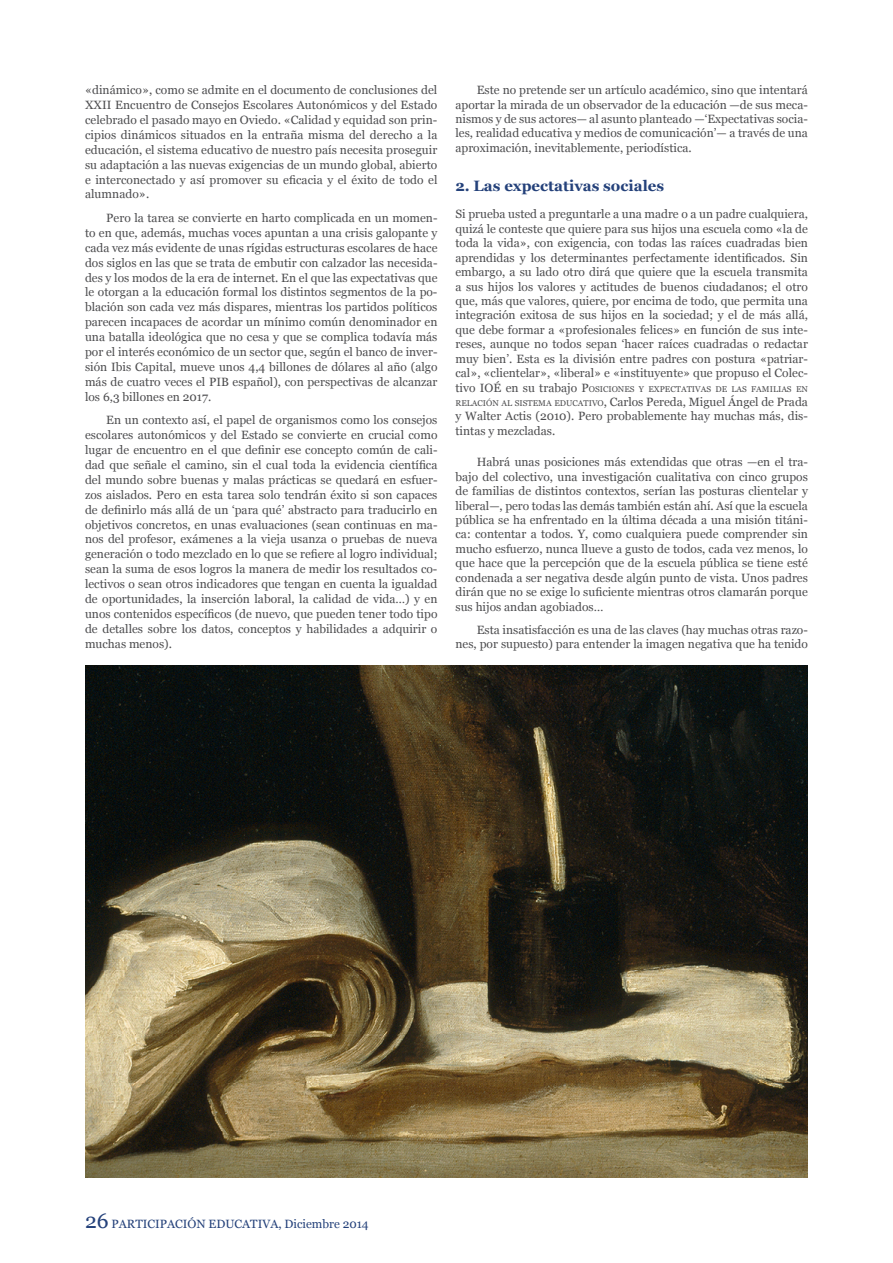
<style>
.page{position:relative;width:893px;height:1263px;background:#fff}
.page>*{position:absolute;margin:0;border:0;box-sizing:border-box;transform-origin:0 0}
.t1{font:700 15px "Georgia";color:#24417a}
.t2{font:12px/14.9px "Georgia";color:#4d4d4f;text-align:justify}
.t3{font:12px "Georgia";color:#24417a}
.t4{font:8.4px "Georgia";color:#4d4d4f}
.s1{font-size:12px}
.s2{font-size:8.4px}
.s3{font-size:21px}
</style>
<div class="page">
<img style="left:85px;top:666px;width:723px;height:512px">
<p class="t2" style="left:85px;top:83px;width:354px">«dinámico», como se admite en el documento de conclusiones del XXII Encuentro de Consejos Escolares Autonómicos y del Estado celebrado el pasado mayo en Oviedo. «Calidad y equidad son prin&shy;cipios dinámicos situados en la entraña misma del derecho a la educación, el sistema educativo de nuestro país necesita proseguir su adaptación a las nuevas exigencias de un mundo global, abierto e interconectado y así promover su eficacia y el éxito de todo el alumnado».</p>
<p class="t2" style="left:85px;top:211px;width:354px;text-indent:21px">Pero la tarea se convierte en harto complicada en un momen&shy;to en que, además, muchas voces apuntan a una crisis galopante y cada vez más evidente de unas rígidas estructuras escolares de hace dos siglos en las que se trata de embutir con calzador las necesida&shy;des y los modos de la era de internet. En el que las expectativas que le otorgan a la educación formal los distintos segmentos de la po&shy;blación son cada vez más dispares, mientras los partidos políticos parecen incapaces de acordar un mínimo común denominador en una batalla ideológica que no cesa y que se complica todavía más por el interés económico de un sector que, según el banco de inver&shy;sión Ibis Capital, mueve unos 4,4 billones de dólares al año (algo más de cuatro veces el PIB español), con perspectivas de alcanzar los 6,3 billones en 2017.</p>
<p class="t2" style="left:85px;top:413px;width:354px;text-indent:21px">En un contexto así, el papel de organismos como los consejos escolares autonómicos y del Estado se convierte en crucial como lugar de encuentro en el que definir ese concepto común de cali&shy;dad que señale el camino, sin el cual toda la evidencia científica del mundo sobre buenas y malas prácticas se quedará en esfuer&shy;zos aislados. Pero en esta tarea solo tendrán éxito si son capaces de definirlo más allá de un ‘para qué’ abstracto para traducirlo en objetivos concretos, en unas evaluaciones (sean continuas en ma&shy;nos del profesor, exámenes a la vieja usanza o pruebas de nueva generación o todo mezclado en lo que se refiere al logro individual; sean la suma de esos logros la manera de medir los resultados co&shy;lectivos o sean otros indicadores que tengan en cuenta la igualdad de oportunidades, la inserción laboral, la calidad de vida…) y en unos contenidos específicos (de nuevo, que pueden tener todo tipo de detalles sobre los datos, conceptos y habilidades a adquirir o muchas menos).</p>
<p class="t2" style="left:455px;top:83px;width:354px;line-height:14.4px;text-indent:21px">Este no pretende ser un artículo académico, sino que intentará aportar la mirada de un observador de la educación —de sus meca&shy;nismos y de sus actores— al asunto planteado —‘Expectativas socia&shy;les, realidad educativa y medios de comunicación’— a través de una aproximación, inevitablemente, periodística.</p>
<p class="t1" style="left:455px;top:176px;width:210px">2. Las expectativas sociales</p>
<p class="t2" style="left:455px;top:207px;width:354px;line-height:14.4px">Si prueba usted a preguntarle a una madre o a un padre cualquiera, quizá le conteste que quiere para sus hijos una escuela como «la de toda la vida», con exigencia, con todas las raíces cuadradas bien aprendidas y los determinantes perfectamente identificados. Sin embargo, a su lado otro dirá que quiere que la escuela transmita a sus hijos los valores y actitudes de buenos ciudadanos; el otro que, más que valores, quiere, por encima de todo, que permita una integración exitosa de sus hijos en la sociedad; y el de más allá, que debe formar a «profesionales felices» en función de sus inte&shy;reses, aunque no todos sepan ‘hacer raíces cuadradas o redactar muy bien’. Esta es la división entre padres con postura «patriar&shy;cal», «clientelar», «liberal» e «instituyente» que propuso el Colec-</p>
<p class="t4" style="left:455px;top:384px;width:354px"><span class="s1">tivo IOÉ en su trabajo</span> <span class="s1">P</span>OSICIONES Y EXPECTATIVAS DE LAS FAMILIAS EN</p>
<p class="t2" style="left:455px;top:395px;width:354px;line-height:14.4px"><span class="s2">RELACIÓN AL SISTEMA EDUCATIVO</span>, Carlos Pereda, Miguel Ángel de Prada y Walter Actis (2010). Pero probablemente hay muchas más, dis&shy;tintas y mezcladas.</p>
<p class="t2" style="left:455px;top:455px;width:354px;line-height:14.4px;text-indent:21px">Habrá unas posiciones más extendidas que otras —en el tra&shy;bajo del colectivo, una investigación cualitativa con cinco grupos de familias de distintos contextos, serían las posturas clientelar y liberal—, pero todas las demás también están ahí. Así que la escuela pública se ha enfrentado en la última década a una misión titáni&shy;ca: contentar a todos. Y, como cualquiera puede comprender sin mucho esfuerzo, nunca llueve a gusto de todos, cada vez menos, lo que hace que la percepción que de la escuela pública se tiene esté condenada a ser negativa desde algún punto de vista. Unos padres dirán que no se exige lo suficiente mientras otros clamarán porque sus hijos andan agobiados…</p>
<p class="t2" style="left:455px;top:622px;width:354px;line-height:14.4px;text-align:right">Esta insatisfacción es una de las claves (hay muchas otras razo&shy;nes, por supuesto) para entender la imagen negativa que ha tenido</p>
<p class="t3" style="left:85px;top:1216px;width:285px"><span class="s3">26</span> PARTICIPACIÓN EDUCATIVA, Diciembre 2014</p>
</div>
